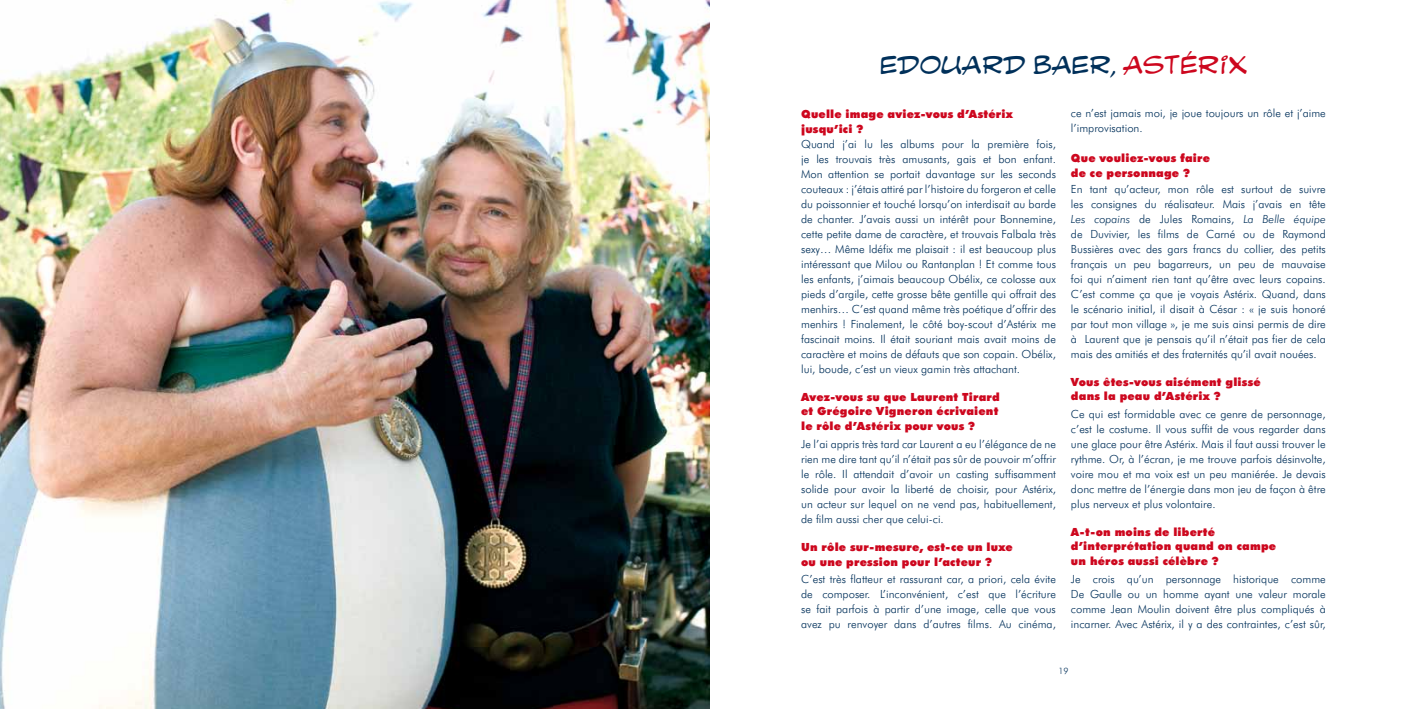
<style>
.page{position:relative;width:1418px;height:709px;background:#fff}
.page>*{position:absolute;margin:0;border:0;box-sizing:border-box;transform-origin:0 0}
.t1{font:22.5px "Uderzo Texte";color:#00305a}
.t2{font:300 11.25px/15px "Futura BT";color:#00305a;text-align:justify}
.t3{font:900 11.25px/15px "Futura BT";letter-spacing:.02em;color:#cd071e}
.t4{font:300 8.75px "Futura BT";color:#00305a}
.s1{color:#cd071e}
.s2{font-style:italic}
</style>
<div class="page">
<img style="left:0;top:0;width:709px;height:709px">
<h1 class="t1" style="left:880px;top:49px;width:368px">EDOUARD BAER, <span class="s1">ASTÉRIX</span></h1>
<p class="t3" style="left:801px;top:106px;width:214px">Quelle image aviez-vous d’Astérix jusqu’ici ?</p>
<p class="t2" style="left:801px;top:136px;width:256px">Quand j’ai lu les albums pour la première fois, je les trouvais très amusants, gais et bon enfant.<br>Mon attention se portait davantage sur les seconds couteaux : j’étais attiré par l’histoire du forgeron et celle du poissonnier et touché lorsqu’on interdisait au barde de chanter. J’avais aussi un intérêt pour Bonnemine, cette petite dame de caractère, et trouvais Falbala très sexy… Même Idéfix me plaisait : il est beaucoup plus intéressant que Milou ou Rantanplan ! Et comme tous les enfants, j’aimais beaucoup Obélix, ce colosse aux pieds d’argile, cette grosse bête gentille qui offrait des menhirs… C’est quand même très poétique d’offrir des menhirs ! Finalement, le côté boy-scout d’Astérix me fascinait moins. Il était souriant mais avait moins de caractère et moins de défauts que son copain. Obélix, lui, boude, c’est un vieux gamin très attachant.</p>
<p class="t3" style="left:801px;top:390px;width:200px;line-height:13.5px">Avez-vous su que Laurent Tirard et Grégoire Vigneron écrivaient</p>
<p class="t3" style="left:801px;top:418px;width:175px">le rôle d’Astérix pour vous ?</p>
<p class="t2" style="left:801px;top:436px;width:256px">Je l’ai appris très tard car Laurent a eu l’élégance de ne rien me dire tant qu’il n’était pas sûr de pouvoir m’offrir le rôle. Il attendait d’avoir un casting suffisamment solide pour avoir la liberté de choisir, pour Astérix, un acteur sur lequel on ne vend pas, habituellement, de film aussi cher que celui-ci.</p>
<p class="t3" style="left:801px;top:539px;width:213px">Un rôle sur-mesure, est-ce un luxe ou une pression pour l’acteur ?</p>
<p class="t2" style="left:801px;top:571px;width:256px">C’est très flatteur et rassurant car, a priori, cela évite de composer. L’inconvénient, c’est que l’écriture se fait parfois à partir d’une image, celle que vous avez pu renvoyer dans d’autres films. Au cinéma,</p>
<p class="t2" style="left:1070px;top:106px;width:256px">ce n’est jamais moi, je joue toujours un rôle et j’aime l’improvisation.</p>
<p class="t3" style="left:1070px;top:151px;width:141px">Que vouliez-vous faire de ce personnage ?</p>
<p class="t2" style="left:1070px;top:181px;width:256px">En tant qu’acteur, mon rôle est surtout de suivre les consignes du réalisateur. Mais j’avais en tête <span class="s2">Les copains</span> de Jules Romains, <span class="s2">La Belle équipe </span>de Duvivier, les films de Carné ou de Raymond Bussières avec des gars francs du collier, des petits français un peu bagarreurs, un peu de mauvaise foi qui n’aiment rien tant qu’être avec leurs copains.<br>C’est comme ça que je voyais Astérix. Quand, dans le scénario initial, il disait à César : « je suis honoré par tout mon village », je me suis ainsi permis de dire à Laurent que je pensais qu’il n’était pas fier de cela mais des amitiés et des fraternités qu’il avait nouées.</p>
<p class="t3" style="left:1070px;top:375px;width:191px;line-height:13.5px">Vous êtes-vous aisément glissé dans la peau d’Astérix ?</p>
<p class="t2" style="left:1070px;top:406px;width:256px">Ce qui est formidable avec ce genre de personnage, c’est le costume. Il vous suffit de vous regarder dans une glace pour être Astérix. Mais il faut aussi trouver le rythme. Or, à l’écran, je me trouve parfois désinvolte, voire mou et ma voix est un peu maniérée. Je devais donc mettre de l’énergie dans mon jeu de façon à être plus nerveux et plus volontaire.</p>
<p class="t3" style="left:1070px;top:525px;width:207px;line-height:13.5px">A-t-on moins de liberté d’interprétation quand on campe</p>
<p class="t3" style="left:1070px;top:553px;width:149px">un héros aussi célèbre ?</p>
<p class="t2" style="left:1070px;top:571px;width:256px">Je crois qu’un personnage historique comme De Gaulle ou un homme ayant une valeur morale comme Jean Moulin doivent être plus compliqués à incarner. Avec Astérix, il y a des contraintes, c’est sûr,</p>
<p class="t4" style="left:1058px;top:666px;width:12px">19</p>
</div>
